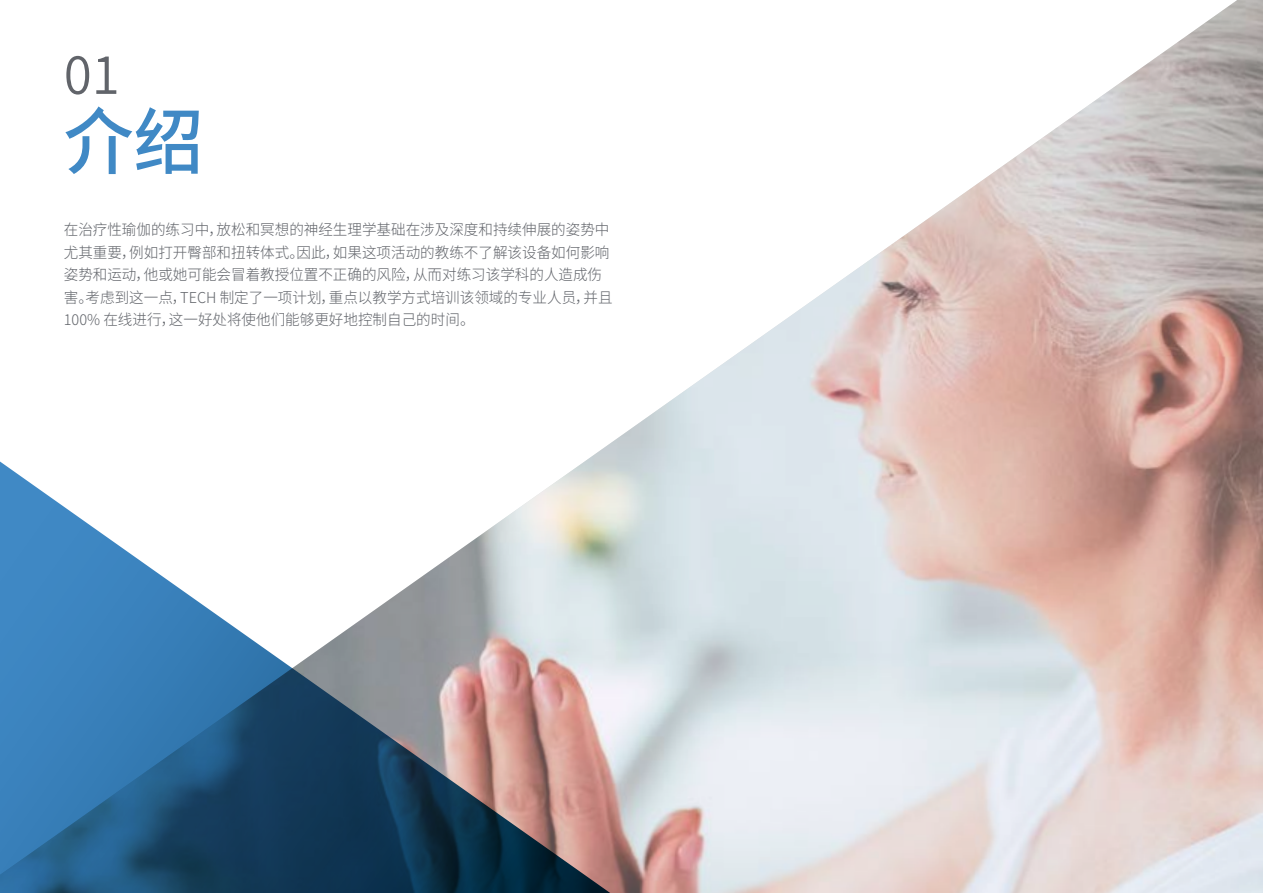
<style>
.page{position:relative;width:1263px;height:893px;background:#fff}
.page>*{position:absolute;margin:0;border:0;box-sizing:border-box;transform-origin:0 0}
.t1{font:500 72px "Source Han Sans CN";color:#4089c5}
.t2{font:52.5px "Source Han Sans CN";color:#61646a}
.t3{font:300 15px/22.5px "Source Han Sans CN";color:#61646a}
</style>
<div class="page">
<img style="left:607px;top:0;width:656px;height:893px">
<svg style="left:0;top:446px;width:640px;height:447px"></svg>
<h2 class="t2" style="left:64px;top:45px;width:57px">01</h2>
<h1 class="t1" style="left:64px;top:101px;width:141px">介绍</h1>
<p class="t3" style="left:64px;top:219px;width:550px">在治疗性瑜伽的练习中，放松和冥想的神经生理学基础在涉及深度和持续伸展的姿势中尤其重要，例如打开臀部和扭转体式。因此，如果这项活动的教练不了解该设备如何影响姿势和运动，他或她可能会冒着教授位置不正确的风险，从而对练习该学科的人造成伤害。考虑到这一点，TECH 制定了一项计划，重点以教学方式培训该领域的专业人员，并且100% 在线进行，这一好处将使他们能够更好地控制自己的时间。</p>
</div>
